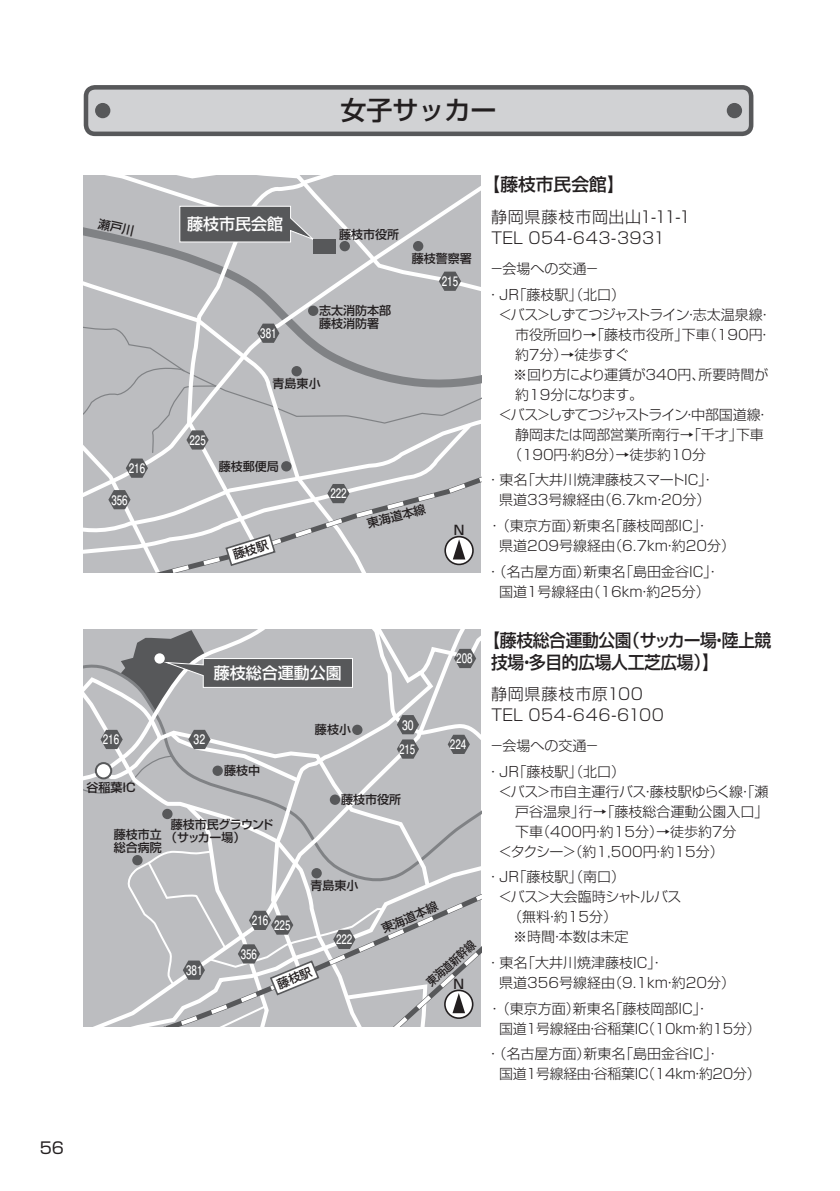
<style>
.page{position:relative;width:840px;height:1191px;background:#fff}
.page>*{position:absolute;margin:0;border:0;box-sizing:border-box;transform-origin:0 0}
.t1{font:500 26px "Shin Go Pro";color:#231f20}
.会場名{font:500 17.8px/22px "Shin Go Pro";letter-spacing:-.025em;color:#231f20}
.t2{font:300 16px "Shin Go Pro";letter-spacing:.03em;color:#231f20}
.t3{font:500 16px "Shin Go Pro";color:#fff}
.t4{font:16px "Shin Go Pro";color:#231f20}
.交通案内L2{font:300 14px/20px "Shin Go Pro";letter-spacing:-.01em;color:#231f20;text-align:justify}
.交通案内L1{font:300 14px/20px "Shin Go Pro";color:#231f20}
.交通案内L1-2{font:300 14px/20px "Shin Go Pro";letter-spacing:-.02em;color:#231f20}
.交通案内L2-2{font:300 14px "Shin Go Pro";letter-spacing:-.055em;color:#231f20}
.交通見出し01{font:300 14px "Shin Go Pro";color:#231f20}
.t5{font:700 13px "Futo Go B101 Pro";color:#fff;scale:.75 1}
.t6{font:700 13px "Futo Go B101 Pro";color:#fff;scale:.8 1}
.t7{font:500 13px "Shin Go Pro";color:#231f20}
.t8{font:500 12px/13px "Shin Go Pro";color:#231f20}
.t9{font:500 12px/13px "Shin Go Pro";letter-spacing:-.045em;color:#231f20}
.t10{font:500 12px "Shin Go Pro";color:#231f20;scale:.85 1}
</style>
<div class="page">
<div style="left:86px;top:87px;width:664px;height:47px;background:#d1d2d4;border-radius:9px"></div>
<div style="left:84px;top:85px;width:669px;height:51px;border:5px solid #57585a;border-radius:9px"></div>
<div style="left:95px;top:103px;width:15px;height:15px;background:#57585a;border-radius:50%"></div>
<div style="left:726px;top:103px;width:15px;height:15px;background:#57585a;border-radius:50%"></div>
<div style="left:84px;top:243px;width:396px;height:80px;background:#bcbdc0"></div>
<svg style="left:84px;top:275px;width:290px;height:48px;background:#c2c3c6"></svg>
<svg style="left:185px;top:297px;width:179px;height:26px;background:#bdbec1"></svg>
<svg style="left:137px;top:176px;width:343px;height:121px;background:#bdbec1"></svg>
<div style="left:413px;top:241px;width:10px;height:10px;background:#57585a;border-radius:50%"></div>
<div style="left:308px;top:305px;width:10px;height:11px;background:#57585a;border-radius:50%"></div>
<div style="left:339px;top:241px;width:11px;height:10px;background:#57585a;border-radius:50%"></div>
<svg style="left:438px;top:272px;width:23px;height:19px"></svg>
<div style="left:313px;top:239px;width:22px;height:14px;background:#57585a"></div>
<svg style="left:84px;top:176px;width:230px;height:67px;background:#a5a6a9"></svg>
<svg style="left:84px;top:323px;width:396px;height:250px;background:#bcbdc0"></svg>
<svg style="left:84px;top:629px;width:396px;height:397px;background:#b8b9bc"></svg>
<p class="t1" style="left:340px;top:89px;width:157px">女子サッカー</p>
<p class="t5" style="left:129px;top:458px;width:23px">216</p>
<p class="t5" style="left:111px;top:489px;width:23px">356</p>
<p class="t3" style="left:187px;top:211px;width:97px">藤枝市民会館</p>
<p class="t5" style="left:260px;top:323px;width:23px">381</p>
<p class="t8" style="left:339px;top:226px;width:61px">藤枝市役所</p>
<p class="t8" style="left:319px;top:303px;width:73px">志太消防本部藤枝消防署</p>
<p class="t8" style="left:411px;top:250px;width:61px">藤枝警察署</p>
<p class="t5" style="left:441px;top:271px;width:23px">215</p>
<p class="t8" style="left:272px;top:376px;width:49px">青島東小</p>
<p class="t5" style="left:189px;top:429px;width:23px">225</p>
<p class="t8" style="left:219px;top:459px;width:61px">藤枝郵便局</p>
<p class="t5" style="left:330px;top:483px;width:23px">222</p>
<p class="t8" style="left:365px;top:516px;width:61px;rotate:-15deg">東海道本線</p>
<p class="t7" style="left:453px;top:519px;width:12px">N</p>
<p class="t3" style="left:214px;top:659px;width:129px">藤枝総合運動公園</p>
<p class="t5" style="left:456px;top:648px;width:23px">208</p>
<p class="t5" style="left:103px;top:729px;width:23px">216</p>
<p class="t8" style="left:86px;top:779px;width:51px">谷稲葉IC</p>
<p class="t6" style="left:193px;top:729px;width:16px">32</p>
<p class="t8" style="left:224px;top:762px;width:37px">藤枝中</p>
<p class="t8" style="left:114px;top:826px;width:50px">藤枝市立総合病院</p>
<p class="t9" style="left:165px;top:816px;width:110px;text-indent:6px">藤枝市民グラウンド（サッカー場）</p>
<p class="t5" style="left:186px;top:959px;width:23px">381</p>
<p class="t5" style="left:252px;top:910px;width:23px">216</p>
<p class="t5" style="left:274px;top:914px;width:23px">225</p>
<p class="t5" style="left:241px;top:943px;width:23px">356</p>
<p class="t8" style="left:315px;top:721px;width:37px">藤枝小</p>
<p class="t6" style="left:402px;top:714px;width:16px">30</p>
<p class="t5" style="left:399px;top:738px;width:23px">215</p>
<p class="t5" style="left:449px;top:734px;width:23px">224</p>
<p class="t8" style="left:341px;top:791px;width:61px">藤枝市役所</p>
<p class="t8" style="left:310px;top:877px;width:49px">青島東小</p>
<p class="t5" style="left:336px;top:929px;width:23px">222</p>
<p class="t8" style="left:379px;top:922px;width:61px;rotate:-24deg">東海道本線</p>
<p class="t10" style="left:421px;top:976px;width:74px;rotate:-42deg">東海道新幹線</p>
<p class="t7" style="left:453px;top:973px;width:12px">N</p>
<p class="会場名" style="left:482px;top:171px;width:144px">【藤枝市民会館】</p>
<p class="t2" style="left:491px;top:204px;width:201px">静岡県藤枝市岡出山1-11-1</p>
<p class="t2" style="left:488px;top:224px;width:178px">ＴＥＬ 054-643-3931</p>
<p class="交通見出し01" style="left:489px;top:257px;width:111px">－会場への交通－</p>
<p class="交通案内L1" style="left:485px;top:282px;width:140px">・JR「藤枝駅」（北口）</p>
<p class="交通案内L2" style="left:515px;top:302px;width:258px;text-indent:-17px">＜バス＞しずてつジャストライン・志太温泉線・市役所回り→「藤枝市役所」下車（190円・約７分）→徒歩すぐ</p>
<p class="交通案内L2" style="left:515px;top:362px;width:254px;text-indent:-16px">　※回り方により運賃が340円、所要時間が約19分になります。</p>
<p class="交通案内L2-2" style="left:498px;top:403px;width:272px">＜バス＞しずてつジャストライン・中部国道線・</p>
<p class="交通案内L2" style="left:515px;top:422px;width:250px">静岡または岡部営業所南行→「千才」下車</p>
<p class="交通案内L2" style="left:508px;top:442px;width:199px">（190円・約８分）→徒歩約10分</p>
<p class="交通案内L1" style="left:485px;top:468px;width:230px;text-align:right">・東名「大井川焼津藤枝スマートIC」・県道33号線経由（6.7km・20分）</p>
<p class="交通案内L1" style="left:499px;top:514px;width:237px;text-indent:-8px">･ （東京方面）新東名「藤枝岡部IC」・<br>県道209号線経由（6.7km・約20分）</p>
<p class="交通案内L1" style="left:485px;top:559px;width:235px;text-align:center">・（名古屋方面）新東名「島田金谷IC」・国道１号線経由（16km・約25分）</p>
<p class="会場名" style="left:491px;top:626px;width:281px;text-indent:-9px">【藤枝総合運動公園（サッカー場・陸上競技場・多目的広場人工芝広場）】</p>
<p class="t2" style="left:491px;top:681px;width:153px">静岡県藤枝市原100</p>
<p class="t2" style="left:488px;top:701px;width:177px">ＴＥＬ 054-646-6100</p>
<p class="交通見出し01" style="left:489px;top:734px;width:111px">－会場への交通－</p>
<p class="交通案内L1" style="left:485px;top:759px;width:140px">・JR「藤枝駅」（北口）</p>
<p class="交通案内L2" style="left:515px;top:779px;width:255px;text-indent:-17px">＜バス＞市自主運行バス・藤枝駅ゆらく線・「瀬戸谷温泉」行→「藤枝総合運動公園入口」下車（400円・約15分）→徒歩約７分</p>
<p class="交通案内L2" style="left:498px;top:839px;width:226px">＜タクシー＞（約1,500円・約15分）</p>
<p class="交通案内L1" style="left:485px;top:865px;width:140px">・JR「藤枝駅」（南口）</p>
<p class="交通案内L2" style="left:508px;top:885px;width:174px;text-indent:-10px">＜バス＞大会臨時シャトルバス（無料・約15分）</p>
<p class="交通案内L2" style="left:499px;top:925px;width:131px">　※時間・本数は未定</p>
<p class="交通案内L1" style="left:499px;top:951px;width:237px;text-indent:-13px">・東名「大井川焼津藤枝IC」・<br>県道356号線経由（9.1km・約20分）</p>
<p class="交通案内L1-2" style="left:499px;top:996px;width:263px;text-indent:-8px">･ （東京方面）新東名「藤枝岡部IC」・<br>国道１号線経由・谷稲葉IC（10km・約15分）</p>
<p class="交通案内L1-2" style="left:499px;top:1042px;width:263px;text-indent:-13px">・（名古屋方面）新東名「島田金谷IC」・<br>国道１号線経由・谷稲葉IC（14km・約20分）</p>
<p class="t4" style="left:40px;top:1134px;width:26px">56</p>
</div>
